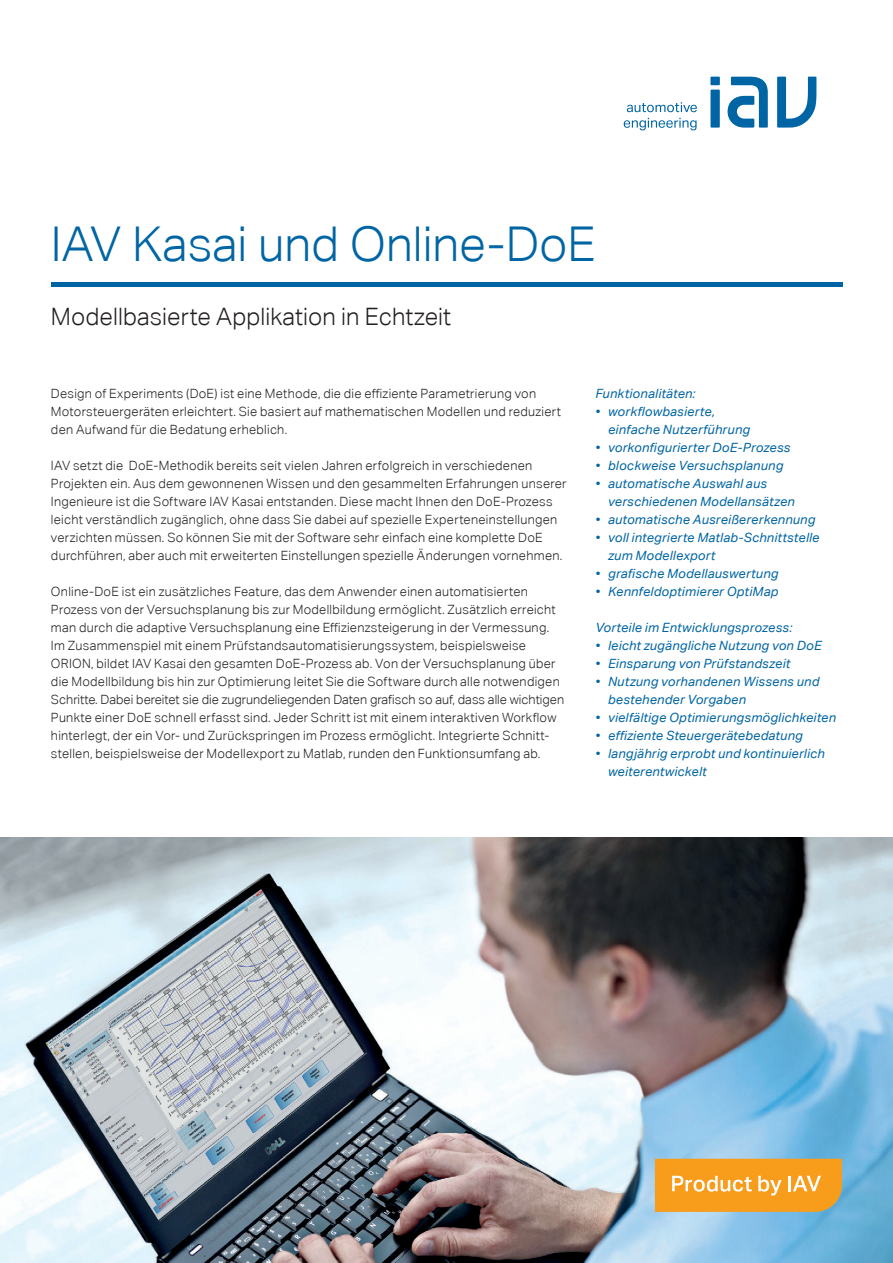
<style>
.page{position:relative;width:893px;height:1263px;background:#fff}
.page>*{position:absolute;margin:0;border:0;box-sizing:border-box;transform-origin:0 0}
.t1{font:300 48px "Aktiv Grotesk";color:#0065a4}
.t2{font:300 24px "Aktiv Grotesk";letter-spacing:.005em;color:#231f20}
.t3{font:300 12.75px/18px "Aktiv Grotesk";letter-spacing:.02em;color:#231f20}
.t4{font:italic 12.75px/18px "Aktiv Grotesk";letter-spacing:.02em;color:#0065a4}
</style>
<div class="page">
<img style="left:0;top:838px;width:893px;height:425px">
<svg style="left:777px;top:77px;width:39px;height:51px"></svg>
<svg style="left:727px;top:77px;width:41px;height:51px"></svg>
<div style="left:710px;top:77px;width:10px;height:8px;background:#0065a4"></div>
<div style="left:710px;top:90px;width:10px;height:38px;background:#0065a4"></div>
<svg style="left:627px;top:102px;width:70px;height:10px"></svg>
<svg style="left:624px;top:118px;width:72px;height:12px"></svg>
<hr style="left:51px;top:282px;width:791px;height:4px;background:#0065a4">
<svg style="left:655px;top:1159px;width:187px;height:53px;background:#f5a432"></svg>
<h1 class="t1" style="left:51px;top:217px;width:546px">IAV Kasai und Online-DoE</h1>
<h2 class="t2" style="left:51px;top:303px;width:402px">Modellbasierte Applikation in Echtzeit</h2>
<p class="t3" style="left:51px;top:385px;width:511px">Design of Experiments (DoE) ist eine Methode, die die effiziente Parametrierung von<br>Motorsteuergeräten erleichtert. Sie basiert auf mathematischen Modellen und reduziert den Aufwand für die Bedatung erheblich.</p>
<p class="t3" style="left:51px;top:457px;width:517px">IAV setzt die DoE-Methodik bereits seit vielen Jahren erfolgreich in verschiedenen Projekten ein. Aus dem gewonnenen Wissen und den gesammelten Erfahrungen unserer Ingenieure ist die Software IAV Kasai entstanden. Diese macht Ihnen den DoE-Prozess leicht verständlich zugänglich, ohne dass Sie dabei auf spezielle Experteneinstellungen verzichten müssen. So können Sie mit der Software sehr einfach eine komplette DoE durchführen, aber auch mit erweiterten Einstellungen spezielle Änderungen vornehmen.</p>
<p class="t3" style="left:51px;top:583px;width:515px">Online-DoE ist ein zusätzliches Feature, das dem Anwender einen automatisierten Prozess von der Versuchsplanung bis zur Modellbildung ermöglicht. Zusätzlich erreicht man durch die adaptive Versuchsplanung eine Effizienzsteigerung in der Vermessung.<br>Im Zusammenspiel mit einem Prüfstandsautomatisierungssystem, beispielsweise ORION, bildet IAV Kasai den gesamten DoE-Prozess ab. Von der Versuchsplanung über die Modellbildung bis hin zur Optimierung leitet Sie die Software durch alle notwendigen Schritte. Dabei bereitet sie die zugrundeliegenden Daten grafisch so auf, dass alle wichtigen Punkte einer DoE schnell erfasst sind. Jeder Schritt ist mit einem interaktiven Workflow hinterlegt, der ein Vor- und Zurückspringen im Prozess ermöglicht. Integrierte Schnitt&shy;stellen, beispielsweise der Modellexport zu Matlab, runden den Funktionsumfang ab.</p>
<p class="t4" style="left:595px;top:385px;width:102px">Funktionalitäten:</p>
<p class="t4" style="left:608px;top:403px;width:143px;text-indent:-13px">• workflowbasierte, einfache Nutzerführung</p>
<p class="t4" style="left:595px;top:439px;width:197px">• vorkonfigurierter DoE-Prozess</p>
<p class="t4" style="left:595px;top:457px;width:189px">• blockweise Versuchsplanung</p>
<p class="t4" style="left:608px;top:475px;width:188px;text-indent:-13px">• automatische Auswahl aus verschiedenen Modellansätzen</p>
<p class="t4" style="left:595px;top:511px;width:221px">• automatische Ausreißererkennung</p>
<p class="t4" style="left:608px;top:529px;width:213px;text-indent:-13px">• voll integrierte Matlab-Schnittstelle zum Modellexport</p>
<p class="t4" style="left:595px;top:565px;width:184px">• grafische Modellauswertung</p>
<p class="t4" style="left:595px;top:583px;width:185px">• Kennfeldoptimierer OptiMap</p>
<p class="t4" style="left:595px;top:619px;width:198px">Vorteile im Entwicklungsprozess:</p>
<p class="t4" style="left:595px;top:637px;width:228px">• leicht zugängliche Nutzung von DoE</p>
<p class="t4" style="left:595px;top:655px;width:196px">• Einsparung von Prüfstandszeit</p>
<p class="t4" style="left:608px;top:673px;width:213px;text-indent:-13px">• Nutzung vorhandenen Wissens und bestehender Vorgaben</p>
<p class="t4" style="left:595px;top:709px;width:242px">• vielfältige Optimierungsmöglichkeiten</p>
<p class="t4" style="left:595px;top:727px;width:209px">• effiziente Steuergerätebedatung</p>
<p class="t4" style="left:608px;top:745px;width:218px;text-indent:-13px">• langjährig erprobt und kontinuierlich weiterentwickelt</p>
</div>
